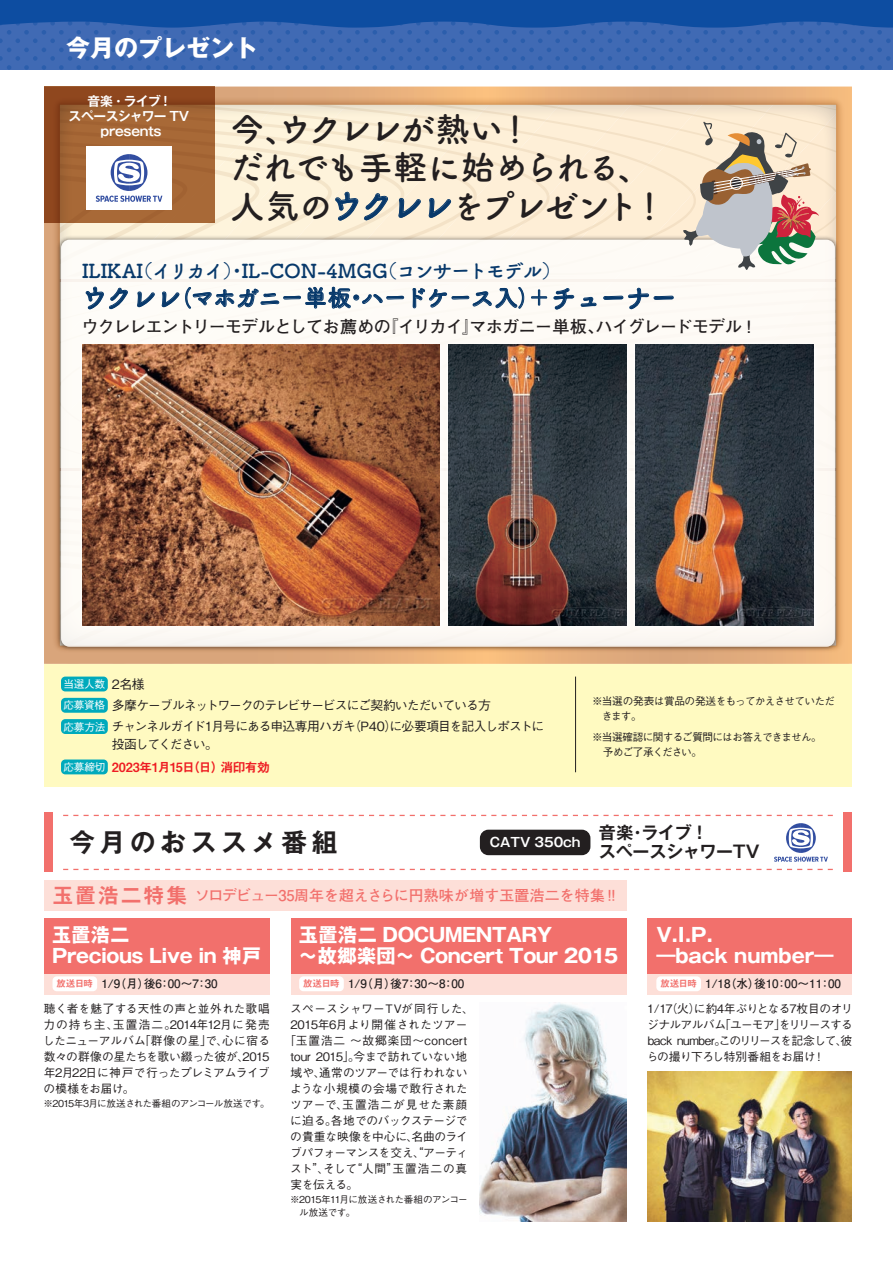
<style>
.page{position:relative;width:893px;height:1263px;background:#fff}
.page>*{position:absolute;margin:0;border:0;box-sizing:border-box;transform-origin:0 0}
.t1{font:34.05px/38.2px "Tsuku B Rd Gothic Std B";letter-spacing:-.06em;color:#231f20}
.t2{font:700 25.5px "Gothic MB101 Pro De";letter-spacing:.19em;color:#231f20}
.t3{font:700 24px "Gothic MB101 Pro";color:#fff}
.t4{font:23.4px "Tsuku B Rd Gothic Std B";letter-spacing:-.045em;color:#08396b}
.t5{font:700 19.2px/21.3px "Gothic MB101 Pro";letter-spacing:-.02em;color:#fff}
.t6{font:19.2px "Tsuku B Rd Gothic Std B";color:#08396b}
.t7{font:700 19.2px/21.3px "Gothic MB101 Pro";color:#fff}
.t8{font:700 16.95px "Futo Go B101 Pro";letter-spacing:-.045em;color:#231f20}
.t9{font:700 16.95px/19.2px "Gothic MB101 Pro De";letter-spacing:-.015em;color:#231f20}
.t10{font:700 14.85px "Futo Go B101 Pro";color:#f2706c}
.t11{font:500 12.75px/21.3px "Gothic BBB Pro";letter-spacing:-.07em;color:#231f20}
.t12{font:700 12.75px/14.9px "Gothic MB101 Pro De";letter-spacing:-.02em;color:#fff;text-align:center}
.t13{font:12.75px "Midashi Go Pro MB31";letter-spacing:-.035em;color:#ee1d23}
.t14{font:500 12.75px "Gothic BBB Pro";letter-spacing:-.1em;color:#231f20}
.t15{font:500 11.7px/15.9px "Gothic BBB Pro";letter-spacing:-.015em;color:#231f20;text-align:justify}
.t16{font:700 11.7px "Futo Go B101 Pro";color:#231f20}
.t17{font:500 11.7px "Gothic BBB Pro";letter-spacing:.07em;color:#231f20}
.t18{font:500 11.7px "Gothic BBB Pro";letter-spacing:.05em;color:#231f20}
.t19{font:500 11.7px "Gothic BBB Pro";letter-spacing:-.05em;color:#231f20}
.t20{font:500 11.7px "Gothic BBB Pro";letter-spacing:.025em;color:#231f20}
.t21{font:500 11.7px "Gothic BBB Pro";letter-spacing:-.045em;color:#231f20}
.t22{font:500 11.7px "Gothic BBB Pro";letter-spacing:.035em;color:#231f20}
.t23{font:500 10.65px/14.9px "Gothic BBB Pro";letter-spacing:-.06em;color:#231f20}
.t24{font:500 10.65px "Gothic BBB Pro";color:#fff}
.t25{font:500 9.6px/12.8px "Gothic BBB Pro";letter-spacing:-.06em;color:#231f20}
.s1{color:#08396b}
.s2{font-size:26.55px}
.s3{font-family:"Tsuku B Rd Gothic Std R"}
.s4{font-size:12.75px;color:#231f20}
.s5{font-size:10.65px;color:#fff}
.s6{font-family:"Gothic BBB Pro";font-weight:500;font-size:10.65px;color:#fff}
.s7{font-family:"Gothic MB101 Pro De";font-size:20.25px}
.s8{font-family:"Midashi Go Pro MB31";font-weight:400;font-size:9.6px;color:#f2706c}
</style>
<div class="page">
<div style="left:44px;top:664px;width:808px;height:123px;background:#fffac1"></div>
<div style="left:61px;top:676px;width:47px;height:15px;background:#00aabc;border-radius:4px"></div>
<div style="left:61px;top:698px;width:47px;height:15px;background:#00aabc;border-radius:4px"></div>
<div style="left:61px;top:719px;width:47px;height:15px;background:#00aabc;border-radius:4px"></div>
<div style="left:61px;top:759px;width:47px;height:15px;background:#00aabc;border-radius:4px"></div>
<hr style="left:575px;top:676px;width:1px;height:96px;background:#231f20">
<svg style="left:44px;top:87px;width:808px;height:577px;background:#f0d0ad"></svg>
<div style="left:56px;top:235px;width:783px;height:416px;background:#231f20;opacity:.75"></div>
<div style="left:61px;top:240px;width:774px;height:407px;background:#fefbf6;border-radius:9px"></div>
<svg style="left:398px;top:198px;width:23px;height:20px"></svg>
<svg style="left:428px;top:198px;width:24px;height:20px"></svg>
<svg style="left:44px;top:87px;width:170px;height:136px;background:#975428"></svg>
<svg style="left:49px;top:131px;width:341px;height:146px"></svg>
<svg style="left:85px;top:286px;width:43px;height:24px"></svg>
<svg style="left:137px;top:291px;width:18px;height:16px"></svg>
<svg style="left:162px;top:287px;width:242px;height:22px"></svg>
<svg style="left:413px;top:287px;width:111px;height:22px"></svg>
<svg style="left:531px;top:290px;width:16px;height:15px"></svg>
<svg style="left:553px;top:288px;width:21px;height:22px"></svg>
<svg style="left:580px;top:297px;width:16px;height:10px"></svg>
<svg style="left:603px;top:287px;width:70px;height:22px"></svg>
<div style="left:79px;top:342px;width:364px;height:287px;background:#fff;opacity:.75"></div>
<img style="left:82px;top:345px;width:357px;height:280px">
<div style="left:632px;top:342px;width:185px;height:287px;background:#fff;opacity:.75"></div>
<img style="left:635px;top:345px;width:179px;height:280px">
<div style="left:446px;top:343px;width:188px;height:290px;background:#fefaf6"></div>
<div style="left:445px;top:342px;width:185px;height:287px;background:#fff;opacity:.75"></div>
<img style="left:448px;top:345px;width:179px;height:280px">
<svg style="left:63px;top:869px;width:770px;height:1px"></svg>
<svg style="left:63px;top:815px;width:770px;height:1px"></svg>
<div style="left:44px;top:813px;width:9px;height:59px;background:#f2706c"></div>
<div style="left:843px;top:813px;width:9px;height:59px;background:#f2706c"></div>
<div style="left:480px;top:830px;width:110px;height:25px;background:#231f20;border-radius:9px"></div>
<svg style="left:774px;top:823px;width:54px;height:39px"></svg>
<div style="left:44px;top:939px;width:225px;height:55px;background:#fddfd8"></div>
<div style="left:53px;top:976px;width:44px;height:15px;background:#fff;border-radius:4px"></div>
<div style="left:44px;top:918px;width:225px;height:55px;background:#f2706c"></div>
<div style="left:291px;top:939px;width:336px;height:55px;background:#fddfd8"></div>
<div style="left:299px;top:976px;width:45px;height:15px;background:#fff;border-radius:4px"></div>
<div style="left:291px;top:918px;width:336px;height:55px;background:#f2706c"></div>
<img style="left:480px;top:1003px;width:147px;height:219px">
<div style="left:44px;top:880px;width:583px;height:30px;background:#fddfd8"></div>
<div style="left:648px;top:939px;width:204px;height:55px;background:#fddfd8"></div>
<div style="left:656px;top:976px;width:45px;height:15px;background:#fff;border-radius:4px"></div>
<div style="left:648px;top:918px;width:204px;height:55px;background:#f2706c"></div>
<img style="left:648px;top:1071px;width:204px;height:151px">
<svg style="left:683px;top:122px;width:136px;height:148px;background:#cabdad"></svg>
<svg style="left:0;top:0;width:893px;height:70px;background:#2c5eac"></svg>
<h3 class="t3" style="left:66px;top:28px;width:194px">今月のプレゼント</h3>
<p class="t12" style="left:69px;top:92px;width:122px">音楽・ライブ！<br>スペースシャワー TV presents</p>
<h1 class="t1" style="left:230px;top:108px;width:438px">今、ウクレレが熱い！<br>だれでも手軽に始められる、人気の<span class="s1">ウクレレ</span>をプレゼント！</h1>
<h3 class="t6" style="left:82px;top:256px;width:480px">ILIKAI（イリカイ）・IL-CON-4MGG（コンサートモデル）</h3>
<h3 class="t4" style="left:81px;top:279px;width:597px"><span class="s2">ウクレレ</span><span class="s3">(</span>マホガニー単板・ハードケース入<span class="s3">)</span>＋<span class="s2">チューナー</span></h3>
<h3 class="t8" style="left:82px;top:313px;width:677px">ウクレレエントリーモデルとしてお薦めの『イリカイ』マホガニー単板、ハイグレードモデル！</h3>
<p class="t24" style="left:64px;top:675px;width:83px">当選人数 <span class="s4">2名様</span></p>
<p class="t11" style="left:64px;top:693px;width:482px"><span class="s5">応募資格</span> 多摩ケーブルネットワークのテレビサービスにご契約いただいている方<br><span class="s5">応募方法</span> チャンネルガイド1月号にある申込専用ハガキ（P40）に必要項目を記入しポストに</p>
<p class="t14" style="left:112px;top:734px;width:108px">投函してください。</p>
<p class="t13" style="left:64px;top:757px;width:208px"><span class="s6">応募締切</span> 2023年1月15日（日）消印有効</p>
<p class="t23" style="left:602px;top:692px;width:235px;text-indent:-10px">※ 当選の発表は賞品の発送をもってかえさせていただきます。</p>
<p class="t23" style="left:592px;top:728px;width:231px">※ 当選確認に関するご質問にはお答えできません。　予めご了承ください。</p>
<h2 class="t2" style="left:69px;top:821px;width:270px">今月のおススメ番組</h2>
<h3 class="t9" style="left:599px;top:821px;width:162px">音楽・ライブ！<br>スペースシャワーTV</h3>
<p class="t12" style="left:490px;top:833px;width:92px">CATV 350ch</p>
<p class="t10" style="left:53px;top:883px;width:568px"><span class="s7">玉置浩二特集</span>ソロデビュー35周年を超えさらに円熟味が増す玉置浩二を特集‼</p>
<h3 class="t5" style="left:52px;top:922px;width:210px">玉置浩二<br>Precious Live in 神戸</h3>
<p class="t15" style="left:43px;top:999px;width:229px">聴く者を魅了する天性の声と並外れた歌唱力の持ち主、玉置浩二。2014年12月に発売したニューアルバム「群像の星」で、心に宿る数々の群像の星たちを歌い綴った彼が、2015年2月22日に神戸で行ったプレミアムライブの模様をお届け。</p>
<p class="t25" style="left:44px;top:1096px;width:228px">※2015年3月に放送された番組のアンコール放送です。</p>
<p class="t16" style="left:57px;top:974px;width:163px"><span class="s8">放送日時</span> 1/9(月)後6：00～7：30</p>
<h3 class="t5" style="left:298px;top:922px;width:321px">玉置浩二 DOCUMENTARY<br>～故郷楽団～ Concert Tour 2015</h3>
<p class="t20" style="left:290px;top:999px;width:185px">スペースシャワーTVが同行した、</p>
<p class="t15" style="left:291px;top:1015px;width:179px">2015年6月より開催されたツアー</p>
<p class="t18" style="left:285px;top:1031px;width:184px">「玉置浩二 ～故郷楽団～concert</p>
<p class="t15" style="left:291px;top:1047px;width:178px">tour 2015」。今まで訪れていない地</p>
<p class="t21" style="left:290px;top:1063px;width:178px">域や、通常のツアーでは行われない</p>
<p class="t22" style="left:290px;top:1079px;width:179px">ような小規模の会場で敢行された</p>
<p class="t17" style="left:290px;top:1095px;width:179px">ツアーで、玉置浩二が見せた素顔</p>
<p class="t15" style="left:290px;top:1111px;width:179px">に迫る。各地でのバックステージで</p>
<p class="t15" style="left:290px;top:1127px;width:179px">の貴重な映像を中心に、名曲のライ</p>
<p class="t19" style="left:290px;top:1143px;width:180px">ブパフォーマンスを交え、“アーティ</p>
<p class="t17" style="left:290px;top:1159px;width:179px">スト”、そして“人間”玉置浩二の真</p>
<p class="t15" style="left:290px;top:1175px;width:69px">実を伝える。</p>
<p class="t25" style="left:299px;top:1191px;width:170px;text-indent:-9px">※ 2015年11月に放送された番組のアンコール放送です。</p>
<p class="t16" style="left:303px;top:974px;width:163px"><span class="s8">放送日時</span> 1/9(月)後7：30～8：00</p>
<h3 class="t7" style="left:656px;top:922px;width:179px">V.I.P.<br>―back number―</h3>
<p class="t15" style="left:647px;top:999px;width:208px">1/17（火）に約4年ぶりとなる7枚目のオリジナルアルバム「ユーモア」をリリースするback number。このリリースを記念して、彼らの撮り下ろし特別番組をお届け！</p>
<p class="t16" style="left:660px;top:974px;width:182px"><span class="s8">放送日時</span> 1/18(水)後10：00～11：00</p>
</div>
